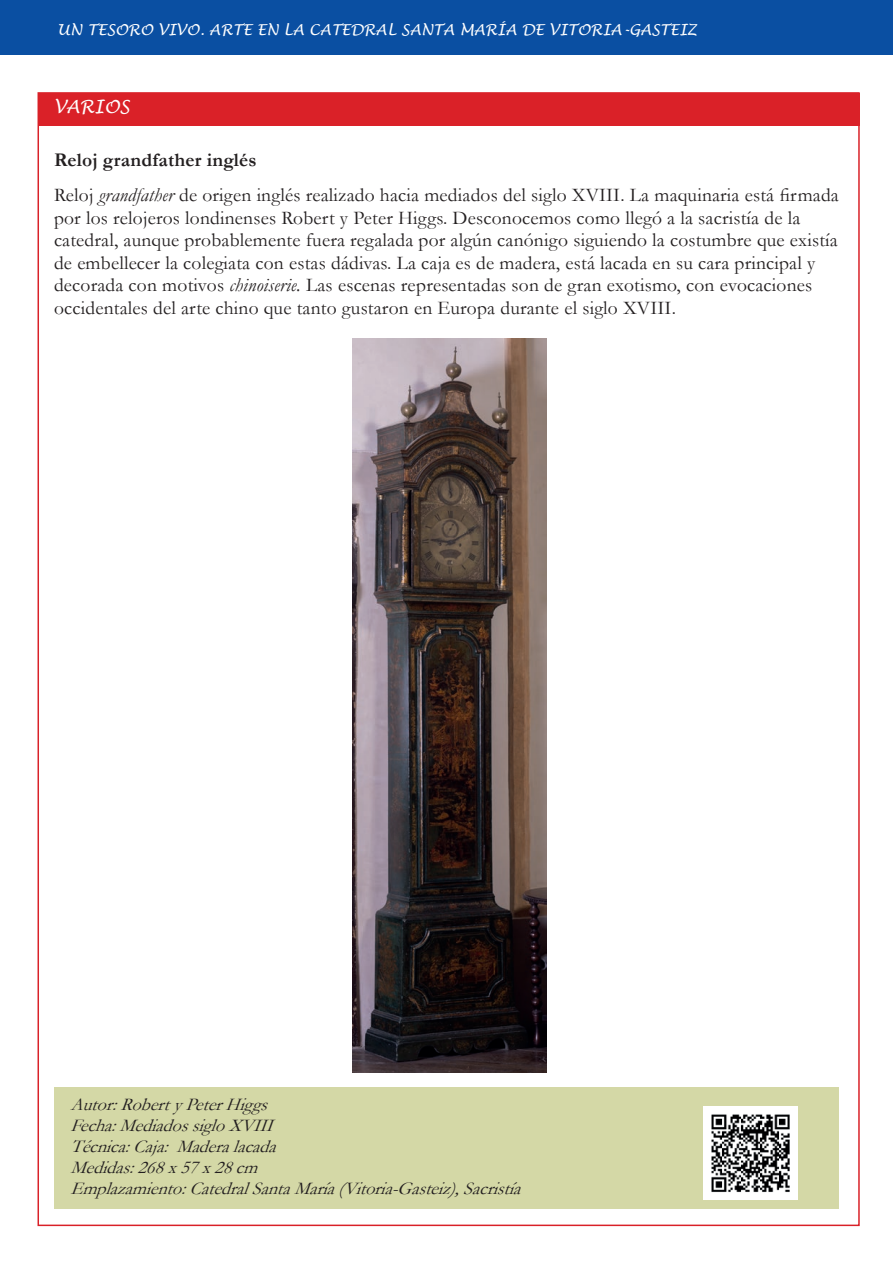
<style>
.page{position:relative;width:893px;height:1263px;background:#fff}
.page>*{position:absolute;margin:0;border:0;box-sizing:border-box;transform-origin:0 0}
.t1{font:19.5px/22.5px "Garamond";letter-spacing:.01em;color:#231f20}
.t2{font:italic 18px/21px "Garamond";color:#231f20}
.t3{font:italic 18px "Lucida Handwriting";color:#fff}
.t4{font:italic 15px "Lucida Handwriting";color:#fff}
.s1{font-weight:700}
.s2{font-style:italic}
</style>
<div class="page">
<div style="left:0;top:0;width:893px;height:54px;background:#0a4fa2"></div>
<div style="left:39px;top:93px;width:820px;height:33px;background:#da2128"></div>
<img style="left:352px;top:338px;width:194px;height:734px">
<div style="left:54px;top:1087px;width:785px;height:122px;background:#d4d8a6"></div>
<img style="left:704px;top:1106px;width:93px;height:93px">
<p class="t4" style="left:57px;top:20px;width:641px">UN TESORO VIVO. ARTE EN LA CATEDRAL SANTA MARÍA DE VITORIA-GASTEIZ</p>
<p class="t3" style="left:54px;top:96px;width:77px">VARIOS</p>
<p class="t1" style="left:54px;top:142px;width:786px;line-height:35.2px"><span class="s1">Reloj grandfather inglés<br></span>Reloj <span class="s2">grandfather</span> de origen inglés realizado hacia mediados del siglo XVIII. La maquinaria está firmada</p>
<p class="t1" style="left:54px;top:206px;width:785px">por los relojeros londinenses Robert y Peter Higgs. Desconocemos como llegó a la sacristía de la catedral, aunque probablemente fuera regalada por algún canónigo siguiendo la costumbre que existía de embellecer la colegiata con estas dádivas. La caja es de madera, está lacada en su cara principal y decorada con motivos <span class="s2">chinoiserie.</span> Las escenas representadas son de gran exotismo, con evocaciones occidentales del arte chino que tanto gustaron en Europa durante el siglo XVIII.</p>
<p class="t2" style="left:71px;top:1093px;width:459px">Autor:RobertyPeterHiggs<br>Fecha:MediadossigloXVIII<br>Técnica:Caja:Maderalacada<br>Medidas:268x57x28cm Emplazamiento:CatedralSantaMaría(Vitoria-Gasteiz),Sacristía</p>
</div>
